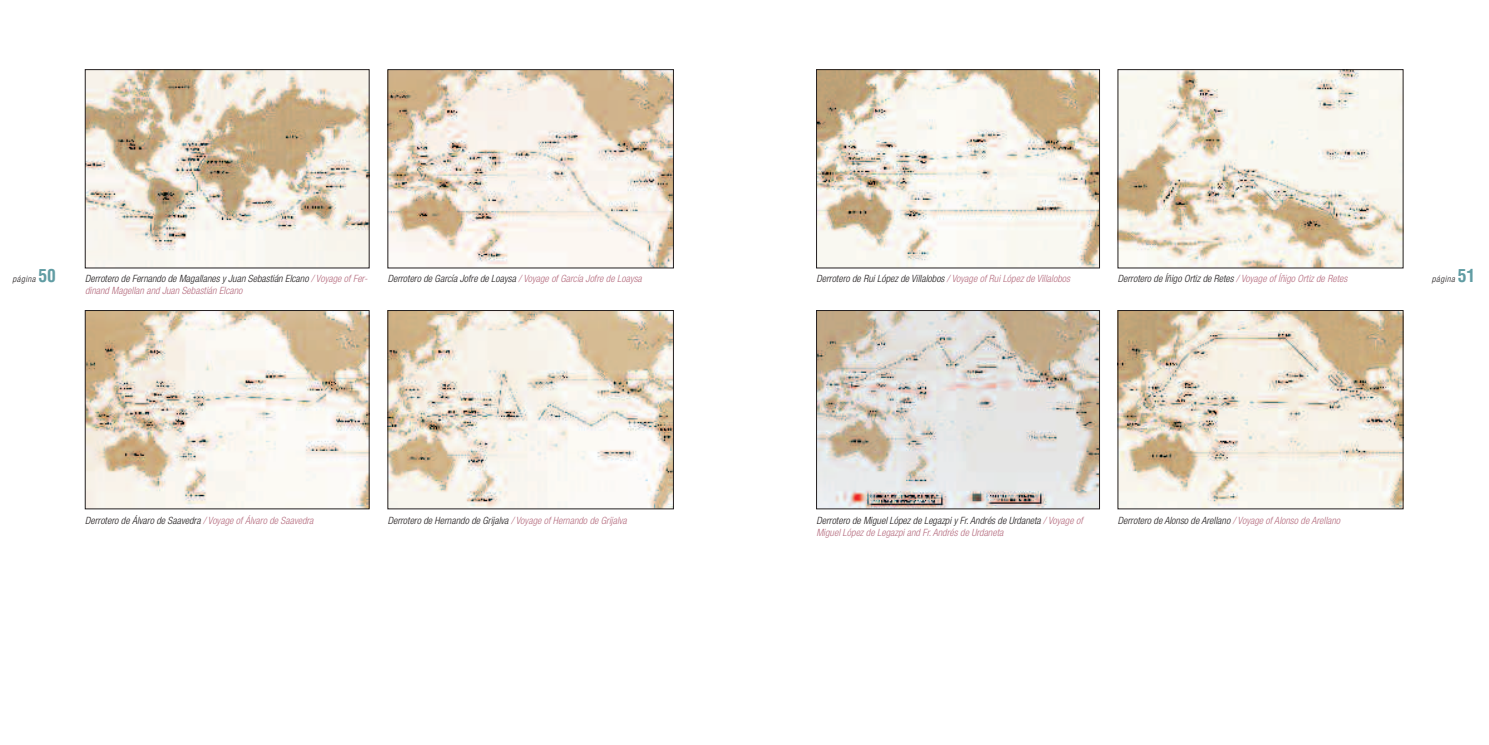
<style>
.page{position:relative;width:1489px;height:745px;background:#fff}
.page>*{position:absolute;margin:0;border:0;box-sizing:border-box;transform-origin:0 0}
.t1{font:italic 300 condensed 10px/12px "Helvetica Neue";letter-spacing:.005em;color:#231f20}
.t2{font:italic 300 condensed 10px "Helvetica Neue";letter-spacing:.005em;color:#b66e80}
.t3{font:italic 300 condensed 8.75px "Helvetica Neue";letter-spacing:.055em;color:#231f20}
.s1{font-family:"Helvetica";font-weight:700;font-style:normal;font-size:17.5px;color:#609ca3}
.s2{color:#b66e80}
</style>
<div class="page">
<img style="left:818px;top:312px;width:279px;height:194px">
<div style="left:816px;top:310px;width:283px;height:198px;border:1px solid #231f20"></div>
<img style="left:818px;top:71px;width:279px;height:195px">
<div style="left:816px;top:69px;width:283px;height:199px;border:1px solid #231f20"></div>
<img style="left:1119px;top:312px;width:281px;height:194px">
<div style="left:1117px;top:310px;width:285px;height:198px;border:1px solid #231f20"></div>
<img style="left:1119px;top:71px;width:281px;height:195px">
<img style="left:87px;top:312px;width:280px;height:194px">
<div style="left:85px;top:310px;width:284px;height:198px;border:1px solid #231f20"></div>
<img style="left:87px;top:71px;width:280px;height:195px">
<div style="left:85px;top:69px;width:284px;height:199px;border:1px solid #231f20"></div>
<img style="left:389px;top:312px;width:282px;height:194px">
<div style="left:387px;top:310px;width:286px;height:198px;border:1px solid #231f20"></div>
<img style="left:389px;top:71px;width:282px;height:195px">
<div style="left:387px;top:69px;width:286px;height:199px;border:1px solid #231f20"></div>
<p class="t3" style="left:12px;top:275px;width:45px">página <span class="s1">50</span></p>
<p class="t1" style="left:85px;top:273px;width:284px">Derrotero de Fernando de Magallanes y Juan Sebastián Elcano <span class="s2">/ Voyage of Fer-</span></p>
<p class="t3" style="left:1431px;top:275px;width:45px">página <span class="s1">51</span></p>
<p class="t2" style="left:85px;top:287px;width:159px">dinand Magellan and Juan Sebastián Elcano</p>
<p class="t1" style="left:816px;top:273px;width:255px">Derrotero de Rui López de Villalobos <span class="s2">/ Voyage of Rui López de Villalobos</span></p>
<p class="t1" style="left:1117px;top:273px;width:231px">Derrotero de Íñigo Ortiz de Retes <span class="s2">/ Voyage of Íñigo Ortiz de Retes</span></p>
<p class="t1" style="left:387px;top:273px;width:256px">Derrotero de García Jofre de Loaysa <span class="s2">/ Voyage of García Jofre de Loaysa</span></p>
<p class="t1" style="left:85px;top:515px;width:230px">Derrotero de Álvaro de Saavedra <span class="s2">/ Voyage of Álvaro de Saavedra</span></p>
<p class="t1" style="left:387px;top:515px;width:241px">Derrotero de Hernando de Grijalva <span class="s2">/ Voyage of Hernando de Grijalva</span></p>
<p class="t1" style="left:816px;top:515px;width:268px">Derrotero de Miguel López de Legazpi y Fr. Andrés de Urdaneta <span class="s2">/ Voyage of<br>Miguel López de Legazpi and Fr. Andrés de Urdaneta</span></p>
<p class="t1" style="left:1117px;top:515px;width:224px">Derrotero de Alonso de Arellano <span class="s2">/ Voyage of Alonso de Arellano</span></p>
</div>
